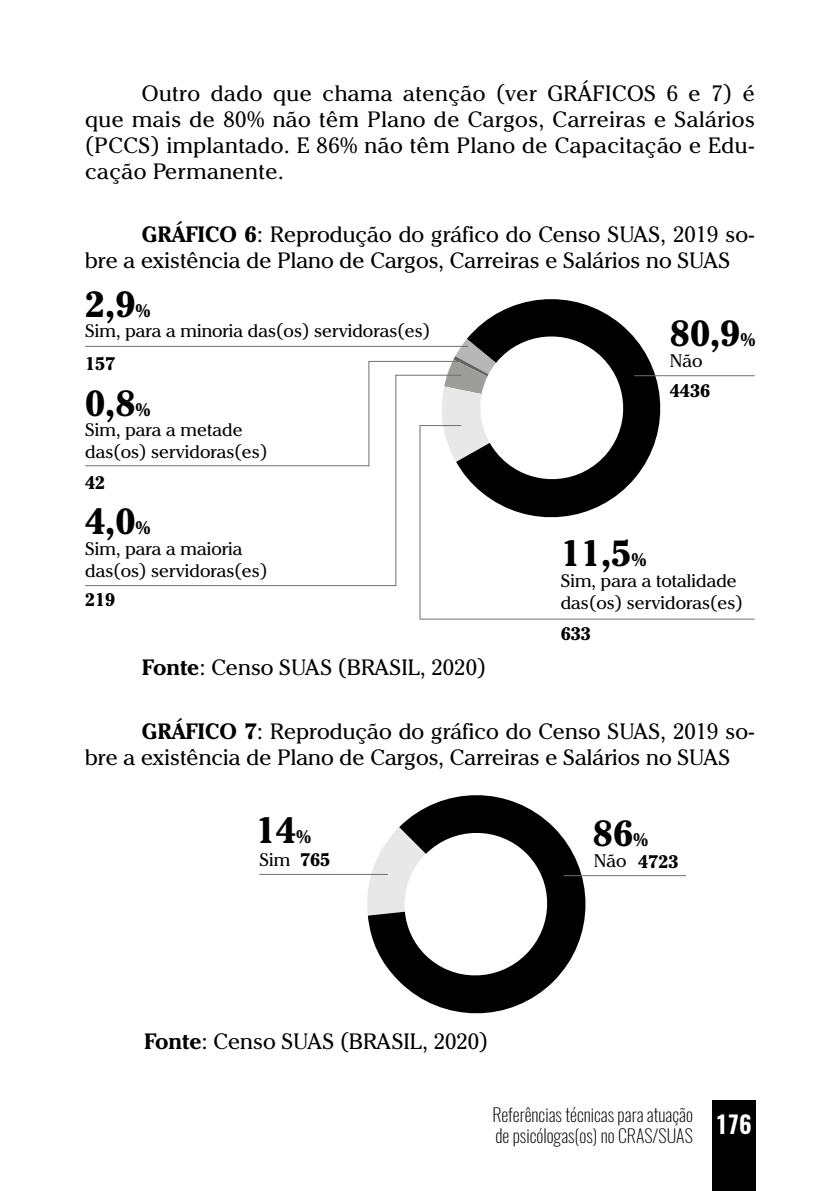
<style>
.page{position:relative;width:840px;height:1191px;background:#fff}
.page>*{position:absolute;margin:0;border:0;box-sizing:border-box;transform-origin:0 0}
.t1{font:700 36px "Cheltenham";color:#000}
.t2{font:22px/26px "Cheltenham";color:#000}
.t3{font:18px/21.6px "Cheltenham";color:#000}
.t4{font:200 18px/21.6px "Oswald";color:#000}
.t5{font:700 18px "Cheltenham";color:#000}
.s1{font-weight:700}
.s2{font-size:18px}
.s3{font-weight:400}
</style>
<div class="page">
<div style="left:711px;top:1099px;width:44px;height:92px;background:#000"></div>
<svg style="left:456px;top:299px;width:217px;height:125px"></svg>
<svg style="left:367px;top:795px;width:228px;height:219px"></svg>
<hr style="left:259px;top:874px;width:128px;height:1px;background:#706f6f">
<hr style="left:563px;top:875px;width:122px;height:1px;background:#706f6f">
<svg style="left:368px;top:360px;width:94px;height:14px"></svg>
<hr style="left:85px;top:346px;width:383px;height:1px;background:#706f6f">
<hr style="left:634px;top:375px;width:120px;height:1px;background:#706f6f">
<svg style="left:419px;top:424px;width:336px;height:196px"></svg>
<svg style="left:85px;top:374px;width:377px;height:212px"></svg>
<p class="t2" style="left:85px;top:79px;width:671px;text-align:justify;text-indent:57px">Outro dado que chama atenção (ver GRÁFICOS 6 e 7) é que mais de 80% não têm Plano de Cargos, Carreiras e Salários (PCCS) implantado. E 86% não têm Plano de Capacitação e Edu&shy;cação Permanente.</p>
<p class="t2" style="left:85px;top:221px;width:670px;text-indent:57px"><span class="s1">GRÁFICO 6</span>: Reprodução do gráfico do Censo SUAS, 2019 so&shy;bre a existência de Plano de Cargos, Carreiras e Salários no SUAS</p>
<h1 class="t1" style="left:85px;top:282px;width:67px">2,9<span class="s2">%</span></h1>
<p class="t3" style="left:85px;top:319px;width:346px">Sim, para a minoria das(os) servidoras(es)</p>
<p class="t5" style="left:85px;top:352px;width:32px">157</p>
<h1 class="t1" style="left:85px;top:381px;width:67px">0,8<span class="s2">%</span></h1>
<p class="t3" style="left:85px;top:418px;width:183px">Sim, para a metade das(os) servidoras(es)</p>
<p class="t5" style="left:85px;top:472px;width:22px">42</p>
<h1 class="t1" style="left:85px;top:499px;width:67px">4,0<span class="s2">%</span></h1>
<p class="t3" style="left:85px;top:538px;width:183px">Sim, para a maioria das(os) servidoras(es)</p>
<p class="t5" style="left:85px;top:589px;width:32px">219</p>
<h1 class="t1" style="left:669px;top:311px;width:87px">80,9<span class="s2">%</span></h1>
<p class="t3" style="left:669px;top:350px;width:34px">Não</p>
<p class="t5" style="left:669px;top:379px;width:42px">4436</p>
<h1 class="t1" style="left:560px;top:531px;width:87px">11,5<span class="s2">%</span></h1>
<p class="t3" style="left:560px;top:570px;width:183px">Sim, para a totalidade das(os) servidoras(es)</p>
<p class="t5" style="left:560px;top:622px;width:32px">633</p>
<p class="t2" style="left:142px;top:654px;width:345px"><span class="s1">Fonte</span>: Censo SUAS (BRASIL, 2020)</p>
<p class="t2" style="left:85px;top:717px;width:670px;text-indent:57px"><span class="s1">GRÁFICO 7</span>: Reprodução do gráfico do Censo SUAS, 2019 so&shy;bre a existência de Plano de Cargos, Carreiras e Salários no SUAS</p>
<h1 class="t1" style="left:255px;top:808px;width:57px">14<span class="s2">%</span></h1>
<h1 class="t1" style="left:592px;top:811px;width:57px">86<span class="s2">%</span></h1>
<p class="t3" style="left:259px;top:848px;width:72px">Sim <span class="s1">765</span></p>
<p class="t5" style="left:593px;top:850px;width:86px"><span class="s3">Não</span> 4723</p>
<p class="t2" style="left:144px;top:1028px;width:345px"><span class="s1">Fonte</span>: Censo SUAS (BRASIL, 2020)</p>
<p class="t4" style="left:492px;top:1101px;width:261px">Referências técnicas para atuação<br>de psicólogas(os) no CRAS/SUAS <sup>176</sup></p>
</div>
